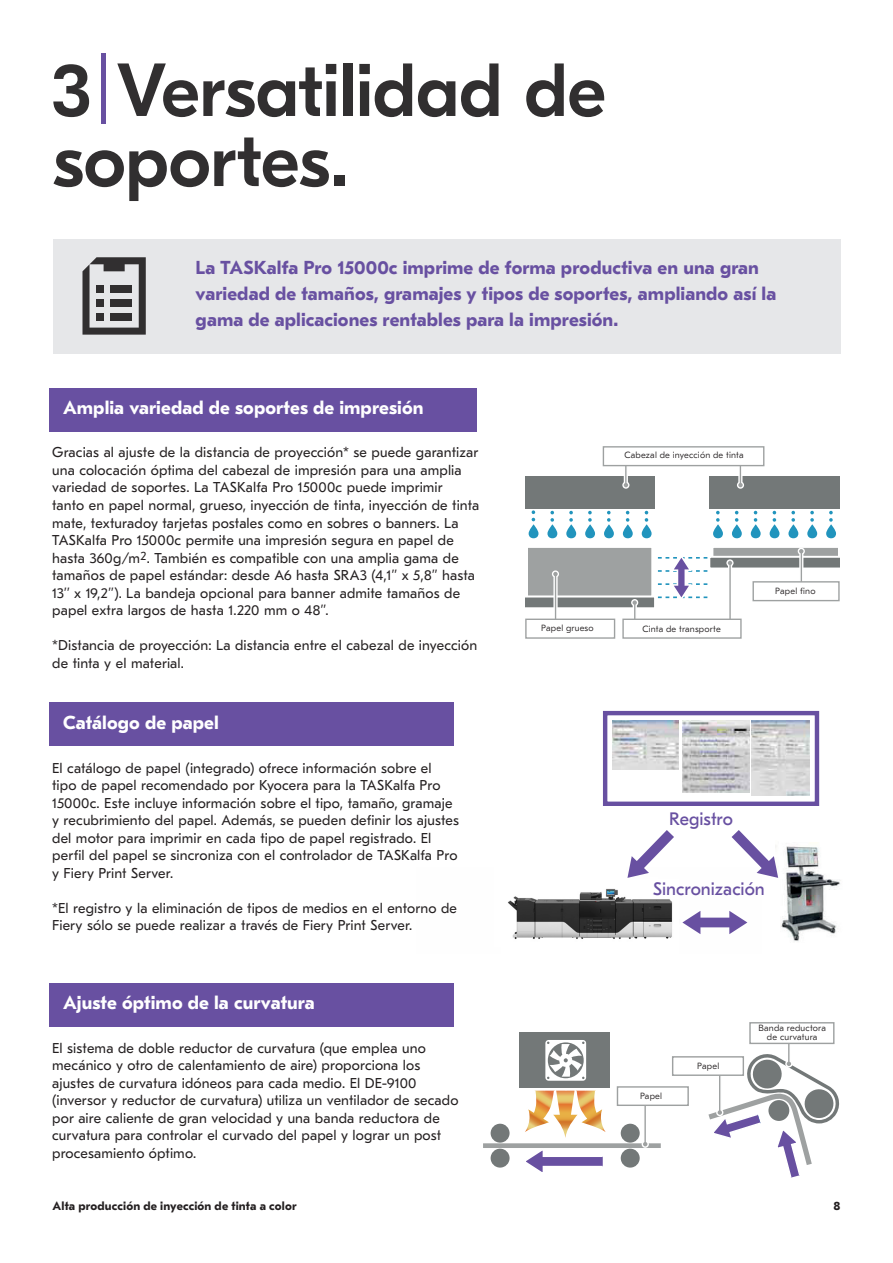
<style>
.page{position:relative;width:893px;height:1263px;background:#fff}
.page>*{position:absolute;margin:0;border:0;box-sizing:border-box;transform-origin:0 0}
.t1{font:500 75px/70.1px "GT Eesti Pro Display";letter-spacing:-.01em;color:#312f30}
.t2{font:700 18.75px/26.2px "GT Eesti Pro Text";letter-spacing:.005em;color:#6850a1}
.t3{font:700 18.75px "GT Eesti Pro Text";letter-spacing:.005em;color:#fff}
.t4{font:18px "GT Eesti Pro Text";color:#6850a1}
.t5{font:14.25px/17.5px "GT Eesti Pro Text";letter-spacing:.01em;color:#231f20}
.t6{font:700 12px "GT Eesti Pro Text";letter-spacing:.015em;color:#231f20}
.t7{font:300 9px/9px "GT Eesti Pro Text";letter-spacing:.02em;color:#231f20;text-align:center}
</style>
<div class="page">
<div style="left:603px;top:711px;width:216px;height:95px;border:4px solid #6850a1"></div>
<img style="left:752px;top:720px;width:57px;height:76px">
<img style="left:612px;top:720px;width:67px;height:49px">
<img style="left:682px;top:720px;width:67px;height:72px">
<svg style="left:627px;top:830px;width:47px;height:48px"></svg>
<svg style="left:732px;top:830px;width:46px;height:48px"></svg>
<svg style="left:682px;top:911px;width:65px;height:23px"></svg>
<div style="left:53px;top:239px;width:787px;height:115px;background:#e6e7e9"></div>
<div style="left:49px;top:388px;width:427px;height:44px;background:#6850a1"></div>
<div style="left:49px;top:702px;width:405px;height:44px;background:#6850a1"></div>
<div style="left:49px;top:982px;width:405px;height:44px;background:#6850a1"></div>
<svg style="left:82px;top:257px;width:64px;height:78px"></svg>
<div style="left:97px;top:285px;width:7px;height:7px;background:#312f30"></div>
<div style="left:97px;top:299px;width:7px;height:7px;background:#312f30"></div>
<div style="left:97px;top:313px;width:7px;height:8px;background:#312f30"></div>
<div style="left:111px;top:285px;width:21px;height:7px;background:#312f30"></div>
<div style="left:111px;top:299px;width:21px;height:7px;background:#312f30"></div>
<div style="left:111px;top:313px;width:21px;height:8px;background:#312f30"></div>
<svg style="left:532px;top:512px;width:3px;height:8px"></svg>
<div style="left:491px;top:1124px;width:19px;height:19px;background:#737878;border-radius:50%"></div>
<div style="left:519px;top:1032px;width:90px;height:55px;background:#737878"></div>
<div style="left:491px;top:1149px;width:19px;height:18px;background:#737878;border-radius:50%"></div>
<div style="left:621px;top:1124px;width:19px;height:19px;background:#737878;border-radius:50%"></div>
<div style="left:621px;top:1149px;width:19px;height:18px;background:#737878;border-radius:50%"></div>
<svg style="left:526px;top:1150px;width:77px;height:22px"></svg>
<div style="left:483px;top:1143px;width:178px;height:5px;background:#9ea1a1"></div>
<svg style="left:545px;top:1040px;width:41px;height:41px"></svg>
<svg style="left:525px;top:1090px;width:81px;height:48px"></svg>
<div style="left:749px;top:1022px;width:85px;height:22px;border:1px solid #9ea1a1"></div>
<svg style="left:708px;top:1038px;width:132px;height:140px"></svg>
<svg style="left:642px;top:1106px;width:7px;height:42px"></svg>
<div style="left:617px;top:1086px;width:72px;height:20px;background:#fff;border:1px solid #9ea1a1"></div>
<div style="left:672px;top:1056px;width:72px;height:20px;background:#fff;border:1px solid #9ea1a1"></div>
<div style="left:528px;top:547px;width:124px;height:49px;background:#9ea1a1"></div>
<div style="left:517px;top:546px;width:136px;height:51px;border:1px solid #fff"></div>
<svg style="left:529px;top:524px;width:9px;height:14px"></svg>
<svg style="left:550px;top:512px;width:4px;height:9px"></svg>
<svg style="left:547px;top:524px;width:10px;height:14px"></svg>
<svg style="left:569px;top:512px;width:4px;height:9px"></svg>
<svg style="left:566px;top:524px;width:10px;height:14px"></svg>
<svg style="left:588px;top:512px;width:4px;height:9px"></svg>
<svg style="left:585px;top:524px;width:10px;height:14px"></svg>
<svg style="left:607px;top:512px;width:4px;height:9px"></svg>
<svg style="left:604px;top:524px;width:10px;height:14px"></svg>
<svg style="left:626px;top:512px;width:3px;height:9px"></svg>
<svg style="left:623px;top:524px;width:10px;height:14px"></svg>
<svg style="left:645px;top:512px;width:3px;height:9px"></svg>
<svg style="left:642px;top:524px;width:10px;height:14px"></svg>
<div style="left:525px;top:476px;width:130px;height:33px;background:#737878"></div>
<div style="left:525px;top:596px;width:130px;height:12px;background:#737878"></div>
<div style="left:513px;top:595px;width:143px;height:14px;border:2px solid #fff"></div>
<div style="left:712px;top:547px;width:125px;height:10px;background:#9ea1a1"></div>
<div style="left:712px;top:546px;width:136px;height:11px;border:1px solid #fff"></div>
<svg style="left:716px;top:512px;width:4px;height:9px"></svg>
<svg style="left:713px;top:524px;width:10px;height:14px"></svg>
<svg style="left:735px;top:512px;width:3px;height:9px"></svg>
<svg style="left:732px;top:524px;width:10px;height:14px"></svg>
<svg style="left:754px;top:512px;width:3px;height:9px"></svg>
<svg style="left:751px;top:524px;width:10px;height:14px"></svg>
<svg style="left:773px;top:512px;width:3px;height:9px"></svg>
<svg style="left:770px;top:524px;width:9px;height:14px"></svg>
<svg style="left:791px;top:512px;width:4px;height:9px"></svg>
<svg style="left:788px;top:524px;width:10px;height:14px"></svg>
<svg style="left:810px;top:512px;width:4px;height:9px"></svg>
<svg style="left:807px;top:524px;width:10px;height:14px"></svg>
<svg style="left:829px;top:512px;width:4px;height:9px"></svg>
<svg style="left:826px;top:524px;width:10px;height:14px"></svg>
<div style="left:709px;top:476px;width:131px;height:33px;background:#737878"></div>
<div style="left:709px;top:557px;width:131px;height:11px;background:#737878"></div>
<div style="left:708px;top:556px;width:143px;height:13px;border:2px solid #fff"></div>
<svg style="left:658px;top:557px;width:49px;height:42px"></svg>
<svg style="left:798px;top:548px;width:7px;height:33px"></svg>
<svg style="left:737px;top:466px;width:7px;height:23px"></svg>
<svg style="left:622px;top:466px;width:7px;height:23px"></svg>
<svg style="left:726px;top:559px;width:8px;height:60px"></svg>
<svg style="left:631px;top:599px;width:7px;height:20px"></svg>
<svg style="left:552px;top:570px;width:7px;height:49px"></svg>
<div style="left:752px;top:581px;width:88px;height:20px;background:#fff;border:1px solid #9ea1a1"></div>
<div style="left:622px;top:619px;width:120px;height:20px;background:#fff;border:1px solid #9ea1a1"></div>
<div style="left:603px;top:446px;width:161px;height:20px;background:#fff;border:1px solid #9ea1a1"></div>
<div style="left:525px;top:619px;width:90px;height:20px;border:1px solid #9ea1a1"></div>
<div style="left:101px;top:53px;width:5px;height:71px;background:#6850a1"></div>
<img style="left:508px;top:888px;width:165px;height:51px">
<img style="left:781px;top:846px;width:60px;height:96px">
<h1 class="t1" style="left:52px;top:57px;width:556px">3 Versatilidad de soportes.</h1>
<h2 class="t2" style="left:196px;top:254px;width:582px">La TASKalfa Pro 15000c imprime de forma productiva en una gran variedad de tamaños, gramajes y tipos de soportes, ampliando así la gama de aplicaciones rentables para la impresión.</h2>
<h2 class="t3" style="left:63px;top:397px;width:362px">Amplia variedad de soportes de impresión</h2>
<p class="t5" style="left:52px;top:444px;width:429px">Gracias al ajuste de la distancia de proyección* se puede garantizar una colocación óptima del cabezal de impresión para una amplia variedad de soportes. La TASKalfa Pro 15000c puede imprimir<br>tanto en papel normal, grueso, inyección de tinta, inyección de tinta mate, texturadoy tarjetas postales como en sobres o banners. La TASKalfa Pro 15000c permite una impresión segura en papel de hasta 360g/m<sup>2</sup>. También es compatible con una amplia gama de tamaños de papel estándar: desde A6 hasta SRA3 (4,1’’ x 5,8’’ hasta 13’’ x 19,2’’). La bandeja opcional para banner admite tamaños de papel extra largos de hasta 1.220 mm o 48’’.</p>
<p class="t5" style="left:52px;top:637px;width:426px">*Distancia de proyección: La distancia entre el cabezal de inyección de tinta y el material.</p>
<h2 class="t3" style="left:63px;top:712px;width:157px">Catálogo de papel</h2>
<p class="t5" style="left:52px;top:759px;width:408px">El catálogo de papel (integrado) ofrece información sobre el tipo de papel recomendado por Kyocera para la TASKalfa Pro 15000c. Este incluye información sobre el tipo, tamaño, gramaje y recubrimiento del papel. Además, se pueden definir los ajustes del motor para imprimir en cada tipo de papel registrado. El perfil del papel se sincroniza con el controlador de TASKalfa Pro y Fiery Print Server.</p>
<p class="t5" style="left:52px;top:899px;width:406px">*El registro y la eliminación de tipos de medios en el entorno de<br>Fiery sólo se puede realizar a través de Fiery Print Server.</p>
<h2 class="t3" style="left:63px;top:992px;width:253px">Ajuste óptimo de la curvatura</h2>
<p class="t5" style="left:52px;top:1039px;width:408px">El sistema de doble reductor de curvatura (que emplea uno mecánico y otro de calentamiento de aire) proporciona los ajustes de curvatura idóneos para cada medio. El DE-9100 (inversor y reductor de curvatura) utiliza un ventilador de secado por aire caliente de gran velocidad y una banda reductora de curvatura para controlar el curvado del papel y lograr un post procesamiento óptimo.</p>
<p class="t7" style="left:624px;top:451px;width:121px">Cabezal de inyección de tinta</p>
<p class="t7" style="left:541px;top:624px;width:54px">Papel grueso</p>
<p class="t7" style="left:642px;top:625px;width:80px">Cinta de transporte</p>
<p class="t7" style="left:775px;top:587px;width:42px">Papel fino</p>
<p class="t4" style="left:669px;top:809px;width:65px">Registro</p>
<p class="t4" style="left:653px;top:879px;width:113px">Sincronización</p>
<p class="t7" style="left:640px;top:1091px;width:24px">Papel</p>
<p class="t7" style="left:697px;top:1062px;width:24px">Papel</p>
<p class="t7" style="left:758px;top:1023px;width:69px">Banda reductora de curvatura</p>
<p class="t6" style="left:53px;top:1200px;width:245px">Alta producción de inyección de tinta a color</p>
<p class="t6" style="left:833px;top:1200px;width:8px">8</p>
</div>
